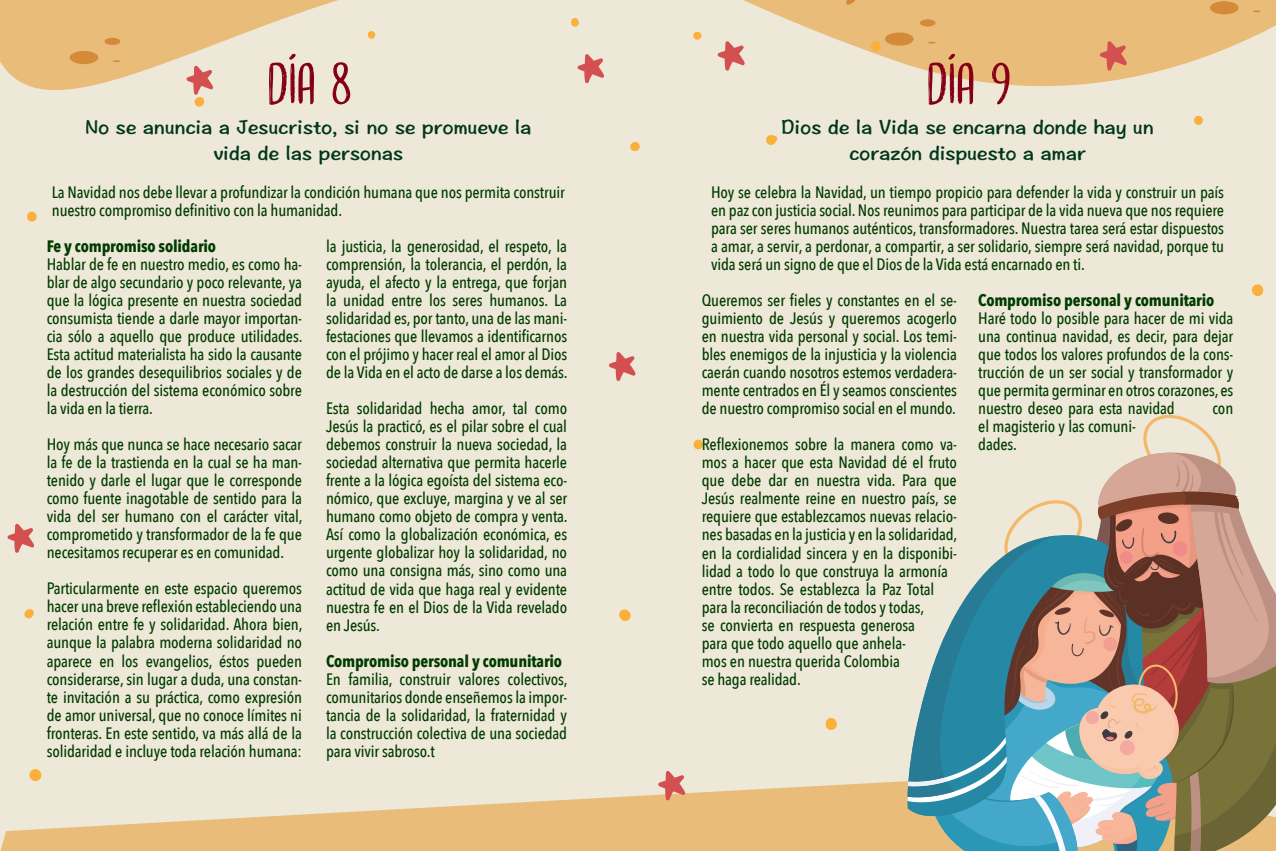
<style>
.page{position:relative;width:1276px;height:851px;background:#fff}
.page>*{position:absolute;margin:0;border:0;box-sizing:border-box;transform-origin:0 0}
.t1{font:60px "Bergie Seltzer DEMO";color:#850017}
.t2{font:21px/25.2px "Hannotate SC W7";letter-spacing:-.02em;color:#00361c;text-align:center}
.t3{font:500 16.5px/18px "Avenir Next Condensed";letter-spacing:-.01em;color:#003b00;text-align:justify}
.t4{font:700 16.5px "Avenir Next Condensed";letter-spacing:-.01em;color:#003b00}
</style>
<div class="page">
<div style="left:0;top:0;width:1276px;height:850px;background:#ede8d7"></div>
<svg style="left:0;top:0;width:1276px;height:140px"></svg>
<svg style="left:885px;top:32px;width:28px;height:14px"></svg>
<div style="left:920px;top:19px;width:15px;height:7px;background:#d48a39;border-radius:50%"></div>
<svg style="left:928px;top:42px;width:7px;height:2px"></svg>
<div style="left:1210px;top:1px;width:28px;height:13px;background:#d48a39;border-radius:50%"></div>
<svg style="left:1252px;top:10px;width:8px;height:2px"></svg>
<div style="left:70px;top:51px;width:28px;height:13px;background:#d48a39;border-radius:50%"></div>
<div style="left:105px;top:38px;width:15px;height:7px;background:#d48a39;border-radius:50%"></div>
<svg style="left:113px;top:60px;width:7px;height:2px"></svg>
<svg style="left:845px;top:0;width:13px;height:6px"></svg>
<svg style="left:1px;top:780px;width:906px;height:70px;fill:#e9bc79"></svg>
<svg style="left:1252px;top:284px;width:12px;height:12px"></svg>
<svg style="left:367px;top:31px;width:8px;height:8px"></svg>
<svg style="left:693px;top:32px;width:9px;height:8px"></svg>
<svg style="left:765px;top:135px;width:12px;height:10px"></svg>
<svg style="left:869px;top:41px;width:13px;height:10px"></svg>
<svg style="left:1192px;top:116px;width:12px;height:9px"></svg>
<svg style="left:619px;top:609px;width:12px;height:12px"></svg>
<svg style="left:825px;top:718px;width:12px;height:12px"></svg>
<svg style="left:29px;top:768px;width:13px;height:13px"></svg>
<svg style="left:24px;top:609px;width:10px;height:10px"></svg>
<svg style="left:693px;top:439px;width:10px;height:10px"></svg>
<svg style="left:27px;top:211px;width:10px;height:10px"></svg>
<svg style="left:630px;top:141px;width:10px;height:10px"></svg>
<svg style="left:571px;top:18px;width:8px;height:9px"></svg>
<svg style="left:7px;top:524px;width:27px;height:29px"></svg>
<svg style="left:577px;top:53px;width:27px;height:30px"></svg>
<svg style="left:186px;top:65px;width:28px;height:42px"></svg>
<svg style="left:1099px;top:40px;width:28px;height:31px"></svg>
<svg style="left:657px;top:771px;width:28px;height:29px"></svg>
<svg style="left:717px;top:40px;width:28px;height:31px"></svg>
<svg style="left:609px;top:352px;width:27px;height:29px"></svg>
<svg style="left:907px;top:414px;width:369px;height:436px"></svg>
<h1 class="t1" style="left:267px;top:51px;width:86px">Día 8</h1>
<h1 class="t1" style="left:926px;top:51px;width:86px">Día 9</h1>
<p class="t2" style="left:85px;top:114px;width:448px">No se anuncia a Jesucristo, si no se promueve la vida de las personas</p>
<p class="t2" style="left:781px;top:114px;width:374px">Dios de la Vida se encarna donde hay un corazón dispuesto a amar</p>
<p class="t3" style="left:52px;top:183px;width:514px">La Navidad nos debe llevar a profundizar la condición humana que nos permita construir nuestro compromiso definitivo con la humanidad.</p>
<p class="t3" style="left:711px;top:183px;width:514px">Hoy se celebra la Navidad, un tiempo propicio para defender la vida y construir un país en paz con justicia social. Nos reunimos para participar de la vida nueva que nos requiere para ser seres humanos auténticos, transformadores. Nuestra tarea será estar dispuestos a amar, a servir, a perdonar, a compartir, a ser solidario, siempre será navidad, porque tu vida será un signo de que el Dios de la Vida está encarnado en ti.</p>
<p class="t4" style="left:47px;top:236px;width:171px">Fe y compromiso solidario</p>
<p class="t3" style="left:47px;top:255px;width:257px">Hablar de fe en nuestro medio, es como ha&shy;blar de algo secundario y poco relevante, ya que la lógica presente en nuestra sociedad consumista tiende a darle mayor importan&shy;cia sólo a aquello que produce utilidades.<br>Esta actitud materialista ha sido la causante de los grandes desequilibrios sociales y de la destrucción del sistema económico sobre la vida en la tierra.</p>
<p class="t3" style="left:47px;top:435px;width:257px">Hoy más que nunca se hace necesario sacar la fe de la trastienda en la cual se ha man&shy;tenido y darle el lugar que le corresponde como fuente inagotable de sentido para la vida del ser humano con el carácter vital, comprometido y transformador de la fe que necesitamos recuperar es en comunidad.</p>
<p class="t3" style="left:47px;top:579px;width:257px">Particularmente en este espacio queremos hacer una breve reflexión estableciendo una relación entre fe y solidaridad. Ahora bien, aunque la palabra moderna solidaridad no aparece en los evangelios, éstos pueden considerarse, sin lugar a duda, una constan&shy;te invitación a su práctica, como expresión de amor universal, que no conoce límites ni fronteras. En este sentido, va más allá de la solidaridad e incluye toda relación humana:</p>
<p class="t3" style="left:326px;top:237px;width:243px">la justicia, la generosidad, el respeto, la comprensión, la tolerancia, el perdón, la ayuda, el afecto y la entrega, que forjan la unidad entre los seres humanos. La solidaridad es, por tanto, una de las mani&shy;festaciones que llevamos a identificarnos con el prójimo y hacer real el amor al Dios de la Vida en el acto de darse a los demás.</p>
<p class="t3" style="left:326px;top:399px;width:243px">Esta solidaridad hecha amor, tal como Jesús la practicó, es el pilar sobre el cual debemos construir la nueva sociedad, la sociedad alternativa que permita hacerle frente a la lógica egoísta del sistema eco&shy;nómico, que excluye, margina y ve al ser humano como objeto de compra y venta.<br>Así como la globalización económica, es urgente globalizar hoy la solidaridad, no como una consigna más, sino como una actitud de vida que haga real y evidente nuestra fe en el Dios de la Vida revelado en Jesús.</p>
<p class="t4" style="left:326px;top:650px;width:238px">Compromiso personal y comunitario</p>
<p class="t3" style="left:326px;top:669px;width:243px">En familia, construir valores colectivos, comunitarios donde enseñemos la impor&shy;tancia de la solidaridad, la fraternidad y la construcción colectiva de una sociedad para vivir sabroso.t</p>
<p class="t3" style="left:702px;top:291px;width:257px">Queremos ser fieles y constantes en el se&shy;guimiento de Jesús y queremos acogerlo en nuestra vida personal y social. Los temi&shy;bles enemigos de la injusticia y la violencia caerán cuando nosotros estemos verdadera&shy;mente centrados en Él y seamos conscientes de nuestro compromiso social en el mundo.</p>
<p class="t3" style="left:702px;top:435px;width:257px;text-align:left">Reflexionemos sobre la manera como va&shy;mos a hacer que esta Navidad dé el fruto que debe dar en nuestra vida. Para que Jesús realmente reine en nuestro país, se requiere que establezcamos nuevas relacio&shy;nes basadas en la justicia y en la solidaridad, en la cordialidad sincera y en la disponibi&shy;lidad a todo lo que construya la armonía entre todos. Se establezca la Paz Total para la reconciliación de todos y todas,<br>se convierta en respuesta generosa<br>para que todo aquello que anhela-<br>mos en nuestra querida Colombia<br>se haga realidad.</p>
<p class="t4" style="left:978px;top:290px;width:238px">Compromiso personal y comunitario</p>
<p class="t3" style="left:978px;top:309px;width:257px">Haré todo lo posible para hacer de mi vida una continua navidad, es decir, para dejar que todos los valores profundos de la cons&shy;trucción de un ser social y transformador y que permita germinar en otros corazones, es nuestro deseo para esta navidad</p>
<p class="t3" style="left:1212px;top:399px;width:22px">con</p>
<p class="t3" style="left:978px;top:417px;width:159px">el magisterio y las comuni&shy;dades.</p>
</div>
